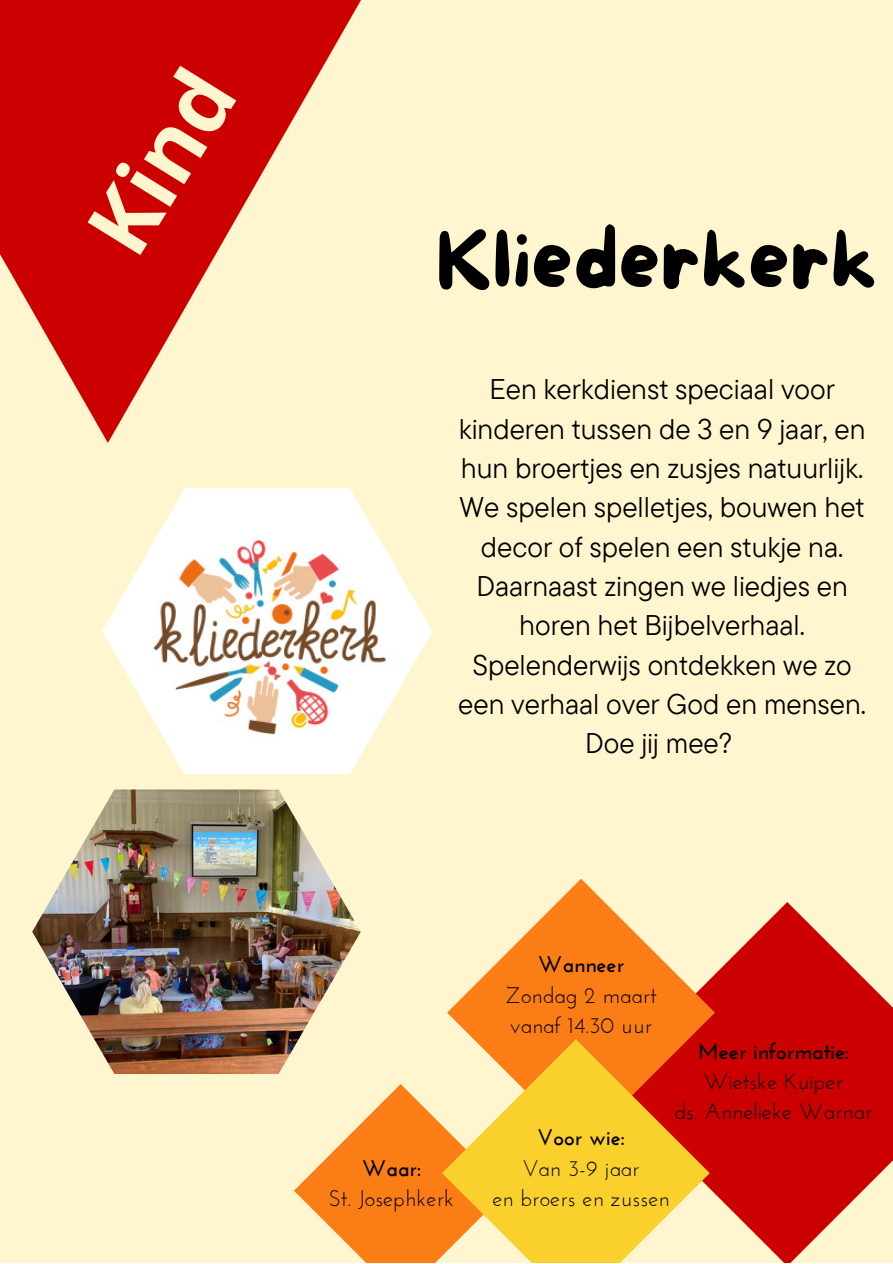
<style>
.page{position:relative;width:893px;height:1264px;background:#fff}
.page>*{position:absolute;margin:0;border:0;box-sizing:border-box;transform-origin:0 0}
.t1{font:700 86.85px "Open Sans";color:#fff6cf}
.t2{font:82.5px "More Sugar";color:#000}
.t3{font:28.35px/39.3px "TT Commons Pro";color:#000;text-align:center}
.t4{font:22.5px "Josefin Sans";color:#000}
.t5{font:700 22.5px "Josefin Sans";color:#000}
</style>
<div class="page">
<div style="left:0;top:0;width:892px;height:1262px;background:#fff6cf"></div>
<svg style="left:0;top:0;width:361px;height:443px;fill:#cd0000"></svg>
<img style="left:102px;top:488px;width:330px;height:286px">
<img style="left:32px;top:789px;width:329px;height:284px">
<svg style="left:709px;top:902px;width:183px;height:360px;fill:#cd0000"></svg>
<svg style="left:447px;top:879px;width:268px;height:267px;fill:#fa7d15"></svg>
<svg style="left:294px;top:1084px;width:148px;height:178px"></svg>
<svg style="left:442px;top:1039px;width:267px;height:223px;fill:#fad02c"></svg>
<p class="t1" style="left:57px;top:212px;width:198px;rotate:-58deg">Kind</p>
<p class="t2" style="left:436px;top:215px;width:442px">Kliederkerk</p>
<p class="t3" style="left:458px;top:369px;width:409px">Een kerkdienst speciaal voor kinderen tussen de 3 en 9 jaar, en hun broertjes en zusjes natuurlijk.<br>We spelen spelletjes, bouwen het decor of spelen een stukje na.<br>Daarnaast zingen we liedjes en horen het Bijbelverhaal.<br>Spelenderwijs ontdekken we zo een verhaal over God en mensen.<br>Doe jij mee?</p>
<p class="t5" style="left:362px;top:1158px;width:61px">Waar:</p>
<p class="t4" style="left:328px;top:1189px;width:127px">St. Josephkerk</p>
<p class="t5" style="left:538px;top:955px;width:88px">Wanneer</p>
<p class="t4" style="left:505px;top:985px;width:153px">Zondag 2 maart</p>
<p class="t4" style="left:509px;top:1015px;width:144px">vanaf 14.30 uur</p>
<p class="t5" style="left:697px;top:1041px;width:153px">Meer informatie:</p>
<p class="t4" style="left:703px;top:1072px;width:141px">Wietske Kuiper</p>
<p class="t4" style="left:674px;top:1102px;width:200px">ds. Annelieke Warnar</p>
<p class="t5" style="left:537px;top:1128px;width:89px">Voor wie:</p>
<p class="t4" style="left:522px;top:1158px;width:119px">Van 3-9 jaar</p>
<p class="t4" style="left:492px;top:1189px;width:179px">en broers en zussen</p>
</div>
